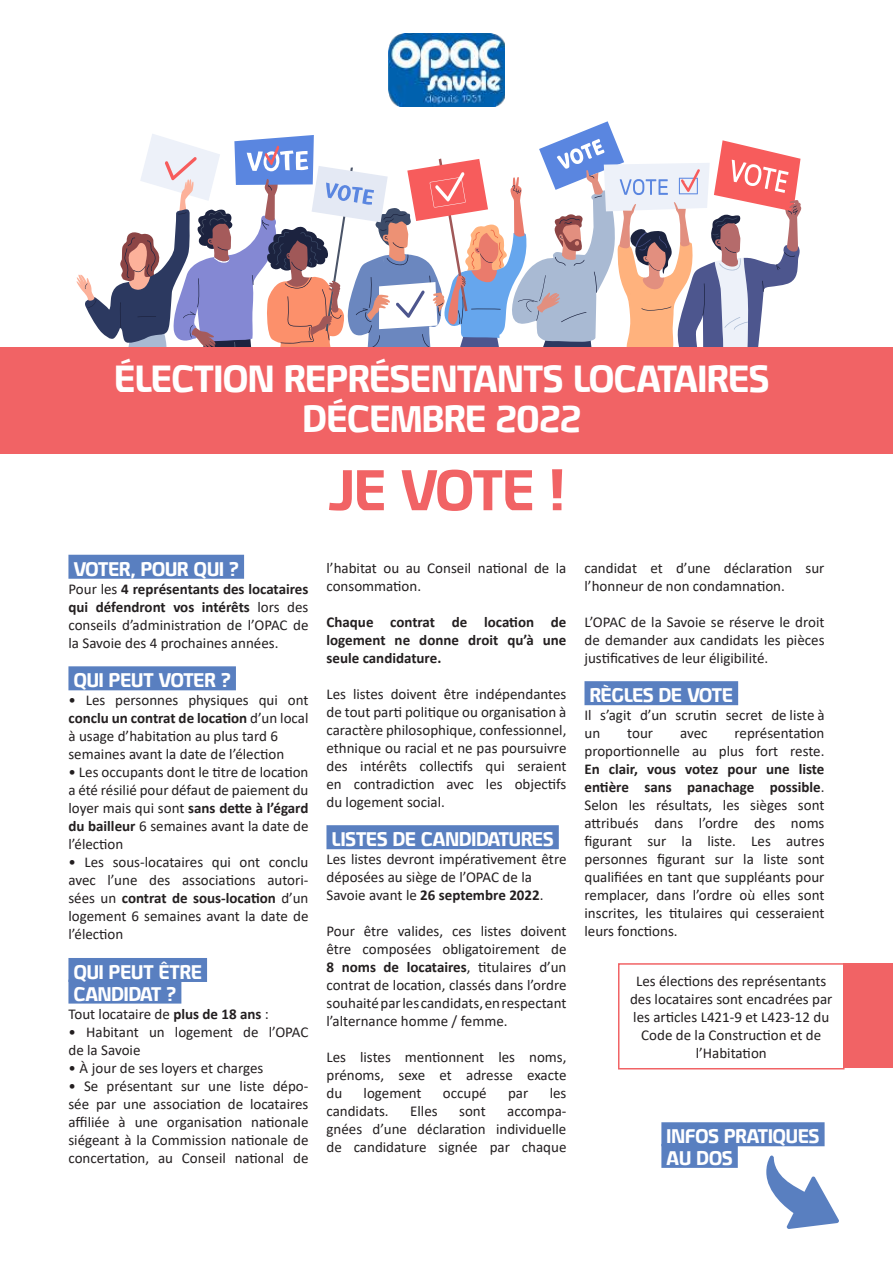
<style>
.page{position:relative;width:893px;height:1263px;background:#fff}
.page>*{position:absolute;margin:0;border:0;box-sizing:border-box;transform-origin:0 0}
.t1{font:700 52.5px "Hybrea";letter-spacing:-.01em;color:#f16365}
.t2{font:700 34.5px/40.5px "Hybrea";color:#fff;text-align:center}
.t3{font:700 18px/21.6px "Hybrea";color:#fff}
.t4{font:15px/18px "Calibri";color:#231f20;text-align:justify}
.t5{font:700 15px/18px "Calibri";color:#231f20;text-align:justify}
.s1{font-weight:700}
</style>
<div class="page">
<div style="left:844px;top:963px;width:49px;height:105px;background:#f16365"></div>
<svg style="left:76px;top:121px;width:725px;height:227px"></svg>
<div style="left:0;top:348px;width:893px;height:106px;background:#f16365"></div>
<div style="left:68px;top:555px;width:176px;height:24px;background:#597fc0"></div>
<div style="left:68px;top:666px;width:168px;height:24px;background:#597fc0"></div>
<div style="left:68px;top:958px;width:139px;height:24px;background:#597fc0"></div>
<div style="left:68px;top:979px;width:113px;height:24px;background:#597fc0"></div>
<div style="left:326px;top:825px;width:233px;height:24px;background:#597fc0"></div>
<div style="left:584px;top:681px;width:154px;height:24px;background:#597fc0"></div>
<img style="left:388px;top:33px;width:117px;height:74px">
<svg style="left:766px;top:1155px;width:73px;height:74px"></svg>
<div style="left:661px;top:1122px;width:164px;height:24px;background:#597fc0"></div>
<div style="left:661px;top:1144px;width:77px;height:24px;background:#597fc0"></div>
<div style="left:618px;top:963px;width:226px;height:106px;border:2px solid #f16365"></div>
<h2 class="t2" style="left:114px;top:362px;width:656px">ÉLECTION REPRÉSENTANTS LOCATAIRES<br>DÉCEMBRE 2022</h2>
<h1 class="t1" style="left:328px;top:469px;width:238px">JE VOTE !</h1>
<p class="t3" style="left:74px;top:560px;width:167px">VOTER, POUR QUI ?</p>
<p class="t4" style="left:68px;top:580px;width:242px">Pour les <span class="s1">4 représentants des locataires qui défendront vos intérêts</span> lors des conseils d’administration de l’OPAC de la Savoie des 4 prochaines années.</p>
<p class="t3" style="left:74px;top:671px;width:159px">QUI PEUT VOTER ?</p>
<p class="t4" style="left:68px;top:691px;width:241px;text-align:left">• Les personnes physiques qui ont <span class="s1">conclu un contrat de location</span> d’un local à usage d’habitation au plus tard 6 semaines avant la date de l’élection</p>
<p class="t4" style="left:68px;top:763px;width:242px">• Les occupants dont le titre de location a été résilié pour défaut de paiement du loyer mais qui sont <span class="s1">sans dette à l’égard du bailleur</span> 6 semaines avant la date de l’élection</p>
<p class="t4" style="left:68px;top:853px;width:242px">• Les sous-locataires qui ont conclu avec l’une des associations autori&shy;sées un <span class="s1">contrat de sous-location</span> d’un logement 6 semaines avant la date de l’élection</p>
<p class="t3" style="left:74px;top:963px;width:130px">QUI PEUT ÊTRE<br>CANDIDAT ?</p>
<p class="t4" style="left:68px;top:1005px;width:202px">Tout locataire de <span class="s1">plus de 18 ans</span> :</p>
<p class="t4" style="left:68px;top:1022px;width:241px">• Habitant un logement de l’OPAC de la Savoie</p>
<p class="t4" style="left:68px;top:1059px;width:196px">• À jour de ses loyers et charges</p>
<p class="t4" style="left:68px;top:1077px;width:242px">• Se présentant sur une liste dépo&shy;sée par une association de locataires affiliée à une organisation nationale siégeant à la Commission nationale de concertation, au Conseil national de</p>
<p class="t4" style="left:326px;top:558px;width:241px">l’habitat ou au Conseil national de la consommation.</p>
<p class="t5" style="left:326px;top:612px;width:242px">Chaque contrat de location de logement ne donne droit qu’à une seule candidature.</p>
<p class="t4" style="left:326px;top:685px;width:242px">Les listes doivent être indépendantes de tout parti politique ou organisation à caractère philosophique, confessionnel, ethnique ou racial et ne pas poursuivre des intérêts collectifs qui seraient en contradiction avec les objectifs du logement social.</p>
<p class="t3" style="left:332px;top:830px;width:223px">LISTES DE CANDIDATURES</p>
<p class="t4" style="left:326px;top:850px;width:242px;text-align:left">Les listes devront impérativement être déposées au siège de l’OPAC de la<br>Savoie avant le <span class="s1">26 septembre 2022</span>.</p>
<p class="t4" style="left:326px;top:922px;width:242px">Pour être valides, ces listes doivent être composées obligatoirement de <span class="s1">8 noms de locataires</span>, titulaires d’un contrat de location, classés dans l’ordre souhaité par les candidats, en respectant l’alternance homme / femme.</p>
<p class="t4" style="left:326px;top:1048px;width:242px">Les listes mentionnent les noms, prénoms, sexe et adresse exacte du</p>
<p class="t4" style="left:364px;top:1084px;width:59px">logement</p>
<p class="t4" style="left:443px;top:1084px;width:45px">occupé</p>
<p class="t4" style="left:508px;top:1084px;width:22px">par</p>
<p class="t4" style="left:550px;top:1084px;width:18px">les</p>
<p class="t4" style="left:326px;top:1102px;width:64px">candidats.</p>
<p class="t4" style="left:410px;top:1102px;width:29px">Elles</p>
<p class="t4" style="left:459px;top:1102px;width:28px">sont</p>
<p class="t4" style="left:326px;top:1102px;width:241px;text-indent:181px">accompa&shy;gnées d’une déclaration individuelle de candidature signée par chaque</p>
<p class="t4" style="left:584px;top:558px;width:241px">candidat et d’une déclaration sur l’honneur de non condamnation.</p>
<p class="t4" style="left:584px;top:612px;width:241px">L’OPAC de la Savoie se réserve le droit de demander aux candidats les pièces justificatives de leur éligibilité.</p>
<p class="t3" style="left:590px;top:686px;width:145px">RÈGLES DE VOTE</p>
<p class="t4" style="left:584px;top:706px;width:241px">Il s’agit d’un scrutin secret de liste à un</p>
<p class="t4" style="left:584px;top:724px;width:242px;text-align:right">représentation<br>proportionnelle au plus fort reste.</p>
<p class="t4" style="left:584px;top:760px;width:242px"><span class="s1">En clair, vous votez pour une liste entière sans panachage possible</span>.<br>Selon les résultats, les sièges sont attribués dans l’ordre des noms figurant sur la liste. Les autres personnes figurant sur la liste sont qualifiées en tant que suppléants pour remplacer, dans l’ordre où elles sont inscrites, les titulaires qui cesseraient leurs fonctions.</p>
<p class="t4" style="left:627px;top:724px;width:27px">tour</p>
<p class="t4" style="left:680px;top:724px;width:29px">avec</p>
<p class="t4" style="left:630px;top:971px;width:204px;text-align:center">Les élections des représentants des locataires sont encadrées par les articles L421-9 et L423-12 du<br>Code de la Construction et de l’Habitation</p>
<p class="t3" style="left:667px;top:1127px;width:154px">INFOS PRATIQUES<br>AU DOS</p>
</div>
